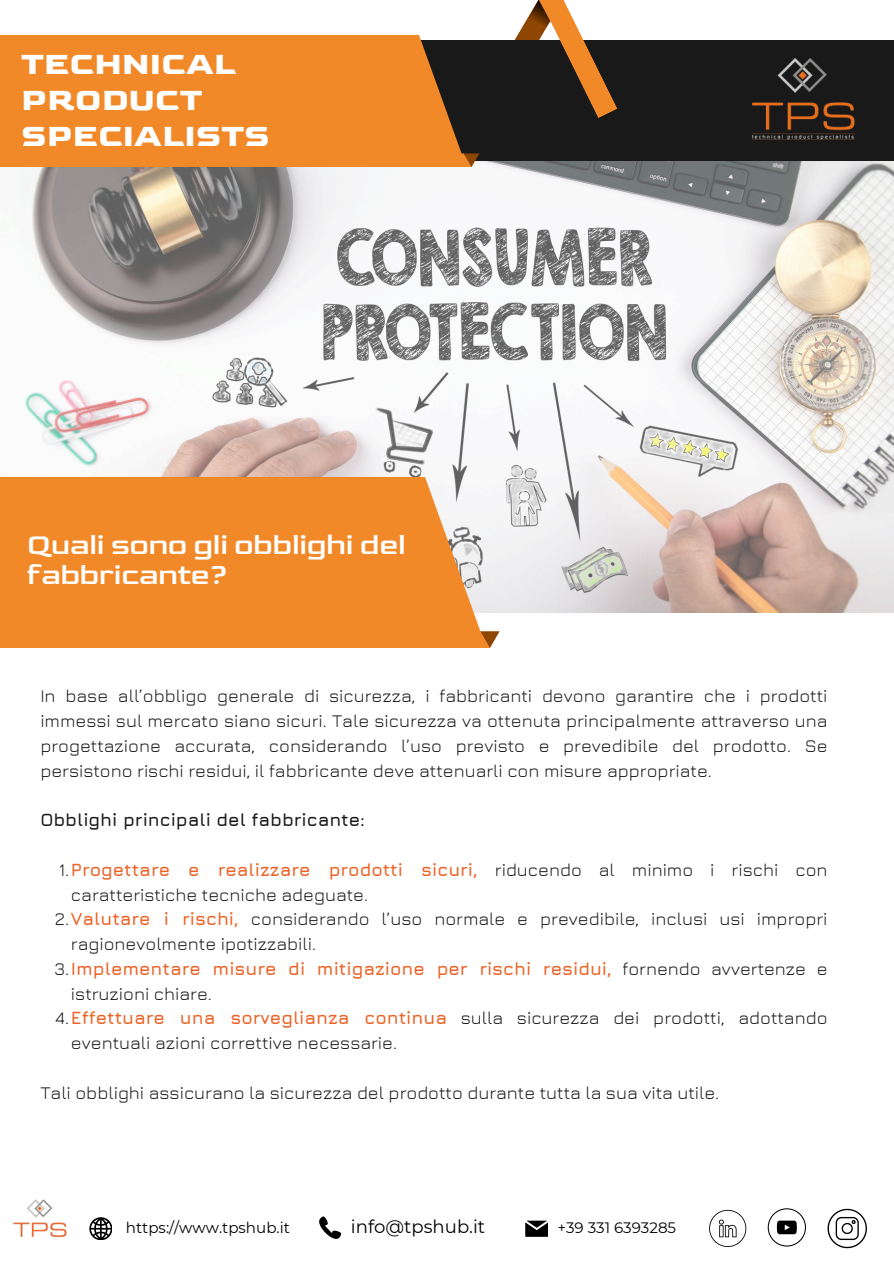
<style>
.page{position:relative;width:894px;height:1264px;background:#fff}
.page>*{position:absolute;margin:0;border:0;box-sizing:border-box;transform-origin:0 0}
.t1{font:700 32.1px/36px "Goldman";color:#fff}
.t2{font:29.55px/30.3px "Goldman";color:#fff}
.t3{font:18px/24.8px "Jura";color:#191919}
.t4{font:700 18px/24.8px "Jura";color:#ec6327}
.t5{font:700 18px "Jura";color:#191919}
.t6{font:18px "Montserrat";color:#000}
.t7{font:15px "Montserrat";color:#000}
.s1{font-weight:700;color:#ec6327}
.s2{font-weight:400;color:#191919}
</style>
<div class="page">
<img style="left:25px;top:161px;width:868px;height:451px">
<div style="left:395px;top:40px;width:498px;height:121px;background:#191919"></div>
<svg style="left:0;top:0;width:617px;height:167px"></svg>
<div style="left:0;top:35px;width:465px;height:128px;background:#f18929"></div>
<div style="left:0;top:631px;width:499px;height:17px;background:#f18929"></div>
<div style="left:0;top:477px;width:481px;height:157px;background:#f18929"></div>
<svg style="left:89px;top:1217px;width:23px;height:22px"></svg>
<svg style="left:319px;top:1216px;width:22px;height:22px"></svg>
<svg style="left:525px;top:1220px;width:22px;height:16px"></svg>
<img style="left:13px;top:1199px;width:54px;height:38px">
<svg style="left:709px;top:1209px;width:37px;height:37px"></svg>
<svg style="left:767px;top:1208px;width:38px;height:38px"></svg>
<svg style="left:827px;top:1208px;width:39px;height:40px"></svg>
<img style="left:752px;top:59px;width:103px;height:81px">
<h2 class="t1" style="left:21px;top:46px;width:250px">TECHNICAL<br>PRODUCT<br>SPECIALISTS</h2>
<p class="t2" style="left:27px;top:529px;width:379px">Quali sono gli obblighi del fabbricante?</p>
<p class="t3" style="left:40px;top:683px;width:788px;text-align:justify">In base all’obbligo generale di sicurezza, i fabbricanti devono garantire che i prodotti immessi sul mercato siano sicuri. Tale sicurezza va ottenuta principalmente attraverso una progettazione accurata, considerando l’uso previsto e prevedibile del prodotto. Se persistono rischi residui, il fabbricante deve attenuarli con misure appropriate.</p>
<p class="t5" style="left:40px;top:809px;width:326px">Obblighi principali del fabbricante:</p>
<p class="t3" style="left:71px;top:856px;width:757px;text-indent:-12px">1.<span class="s1">Progettare e realizzare prodotti sicuri,</span> riducendo al minimo i rischi con caratteristiche tecniche adeguate.</p>
<h4 class="t3" style="left:71px;top:906px;width:757px;text-indent:-16px">2.<span class="s1">Valutare i rischi,</span> considerando l’uso normale e prevedibile, inclusi usi impropri ragionevolmente ipotizzabili.</h4>
<p class="t4" style="left:71px;top:955px;width:757px;text-indent:-16px"><span class="s2">3.</span>Implementare misure di mitigazione per rischi residui, <span class="s2">fornendo avvertenze e istruzioni chiare.</span></p>
<p class="t3" style="left:71px;top:1005px;width:757px;text-indent:-16px">4.<span class="s1">Effettuare una sorveglianza continua</span> sulla sicurezza dei prodotti, adottando eventuali azioni correttive necessarie.</p>
<p class="t3" style="left:40px;top:1079px;width:680px">Tali obblighi assicurano la sicurezza del prodotto durante tutta la sua vita utile.</p>
<h3 class="t7" style="left:126px;top:1218px;width:165px">https://www.tpshub.it</h3>
<h4 class="t6" style="left:351px;top:1215px;width:136px">info@tpshub.it</h4>
<p class="t7" style="left:557px;top:1218px;width:120px">+39 331 6393285</p>
</div>
